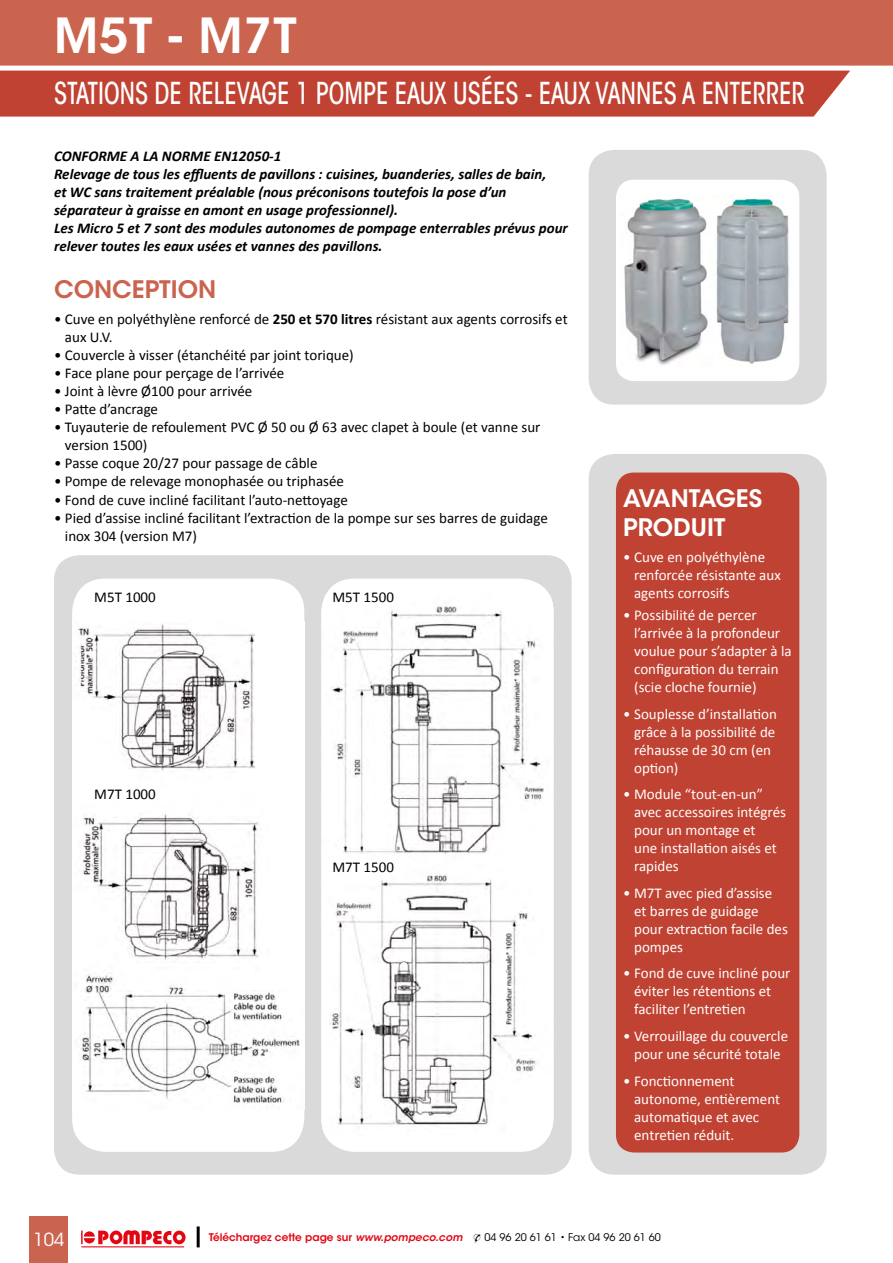
<style>
.page{position:relative;width:893px;height:1263px;background:#fff}
.page>*{position:absolute;margin:0;border:0;box-sizing:border-box;transform-origin:0 0}
.t1{font:600 48px "ITC Avant Garde Std";letter-spacing:.02em;color:#fff}
.t2{font:500 condensed 30px "ITC Avant Garde Std";color:#fff;scale:.85 1}
.t3{font:600 24px/28.8px "ITC Avant Garde Std";color:#fff}
.t4{font:600 24px "ITC Avant Garde Std";color:#cb644e}
.t5{font:18px "ITC Avant Garde Std";color:#fff}
.t6{font:15px/18px "Calibri";color:#fff}
.t7{font:15px/18px "Calibri";color:#000}
.t8{font:italic 700 15px/18px "Calibri";color:#000}
.t9{font:10.5px "ITC Avant Garde Std";color:#000}
.s1{font-weight:700}
.s2{font-weight:600;color:#e30613}
.s3{font-weight:600;font-style:italic;color:#e30613}
.s4{font-family:"Monotype Sorts"}
</style>
<div class="page">
<div style="left:589px;top:454px;width:238px;height:720px;background:#dadada;border-radius:26px"></div>
<div style="left:0;top:0;width:893px;height:68px;background:#cb644e"></div>
<div style="left:30px;top:1216px;width:38px;height:47px;background:#cb644e"></div>
<hr style="left:197px;top:1226px;width:3px;height:21px;background:#000">
<div style="left:0;top:70px;width:850px;height:47px;background:#c04232"></div>
<hr style="left:0;top:66px;width:893px;height:4px;background:#fff">
<div style="left:589px;top:150px;width:238px;height:255px;background:#dadada;border-radius:26px"></div>
<div style="left:616px;top:180px;width:183px;height:201px;background:#fff;border-radius:18px"></div>
<img style="left:624px;top:198px;width:165px;height:167px">
<div style="left:54px;top:555px;width:518px;height:620px;background:#dadada;border-radius:26px"></div>
<div style="left:72px;top:579px;width:232px;height:573px;background:#fff;border-radius:33px"></div>
<img style="left:78px;top:624px;width:222px;height:479px">
<div style="left:321px;top:579px;width:232px;height:573px;background:#fff;border-radius:33px"></div>
<img style="left:321px;top:594px;width:233px;height:542px">
<div style="left:616px;top:473px;width:183px;height:679px;background:#c04232;border-radius:18px"></div>
<hr style="left:81px;top:1246px;width:103px;height:1px;background:#e30613">
<svg style="left:81px;top:1230px;width:105px;height:15px"></svg>
<h1 class="t1" style="left:54px;top:5px;width:244px">M5T - M7T</h1>
<h2 class="t2" style="left:54px;top:75px;width:884px">STATIONS DE RELEVAGE 1 POMPE EAUX USÉES - EAUX VANNES A ENTERRER</h2>
<p class="t8" style="left:54px;top:147px;width:515px">CONFORME A LA NORME EN12050-1<br>Relevage de tous les effluents de pavillons : cuisines, buanderies, salles de bain,<br>et WC sans traitement préalable (nous préconisons toutefois la pose d’un séparateur à graisse en amont en usage professionnel).<br>Les Micro 5 et 7 sont des modules autonomes de pompage enterrables prévus pour relever toutes les eaux usées et vannes des pavillons.</p>
<h3 class="t4" style="left:54px;top:274px;width:164px">CONCEPTION</h3>
<p class="t7" style="left:65px;top:311px;width:504px;text-indent:-11px">• Cuve en polyéthylène renforcé de <span class="s1">250 et 570 litres</span> résistant aux agents corrosifs et aux U.V.</p>
<p class="t7" style="left:54px;top:347px;width:301px">• Couvercle à visser (étanchéité par joint torique)</p>
<p class="t7" style="left:54px;top:365px;width:232px">• Face plane pour perçage de l’arrivée</p>
<p class="t7" style="left:54px;top:383px;width:200px">• Joint à lèvre Ø100 pour arrivée</p>
<p class="t7" style="left:54px;top:401px;width:105px">• Patte d’ancrage</p>
<p class="t7" style="left:65px;top:419px;width:477px;text-indent:-11px">• Tuyauterie de refoulement PVC Ø 50 ou Ø 63 avec clapet à boule (et vanne sur version 1500)</p>
<p class="t7" style="left:54px;top:455px;width:265px">• Passe coque 20/27 pour passage de câble</p>
<p class="t7" style="left:54px;top:473px;width:291px">• Pompe de relevage monophasée ou triphasée</p>
<p class="t7" style="left:54px;top:491px;width:295px">• Fond de cuve incliné facilitant l’auto-nettoyage</p>
<p class="t7" style="left:65px;top:509px;width:484px;text-indent:-11px">• Pied d’assise incliné facilitant l’extraction de la pompe sur ses barres de guidage inox 304 (version M7)</p>
<p class="t7" style="left:94px;top:588px;width:63px">M5T 1000</p>
<p class="t7" style="left:332px;top:588px;width:63px">M5T 1500</p>
<p class="t7" style="left:94px;top:785px;width:63px">M7T 1000</p>
<p class="t7" style="left:332px;top:858px;width:63px">M7T 1500</p>
<h3 class="t3" style="left:623px;top:484px;width:140px">AVANTAGES<br>PRODUIT</h3>
<p class="t6" style="left:634px;top:548px;width:148px;text-indent:-11px">• Cuve en polyéthylène renforcée résistante aux agents corrosifs</p>
<p class="t6" style="left:634px;top:606px;width:159px;text-indent:-11px">• Possibilité de percer l’arrivée à la profondeur voulue pour s’adapter à la configuration du terrain (scie cloche fournie)</p>
<p class="t6" style="left:634px;top:705px;width:144px;text-indent:-11px">• Souplesse d’installation grâce à la possibilité de réhausse de 30 cm (en option)</p>
<p class="t6" style="left:634px;top:785px;width:153px;text-indent:-11px">• Module “tout-en-un” avec accessoires intégrés pour un montage et<br>une installation aisés et rapides</p>
<p class="t6" style="left:634px;top:884px;width:155px;text-indent:-11px">• M7T avec pied d’assise et barres de guidage pour extraction facile des pompes</p>
<p class="t6" style="left:634px;top:964px;width:158px;text-indent:-11px">• Fond de cuve incliné pour éviter les rétentions et faciliter l’entretien</p>
<p class="t6" style="left:623px;top:1027px;width:166px;text-align:center">• Verrouillage du couvercle pour une sécurité totale</p>
<p class="t6" style="left:634px;top:1071px;width:147px;text-indent:-11px">• Fonctionnement autonome, entièrement automatique et avec entretien réduit.</p>
<p class="t5" style="left:33px;top:1228px;width:33px">104</p>
<p class="t9" style="left:209px;top:1231px;width:454px"><span class="s2">Téléchargez cette page sur</span> <span class="s3">www.pompeco.com</span> <span class="s4">&amp;</span> 04 96 20 61 61 • Fax 04 96 20 61 60</p>
</div>
